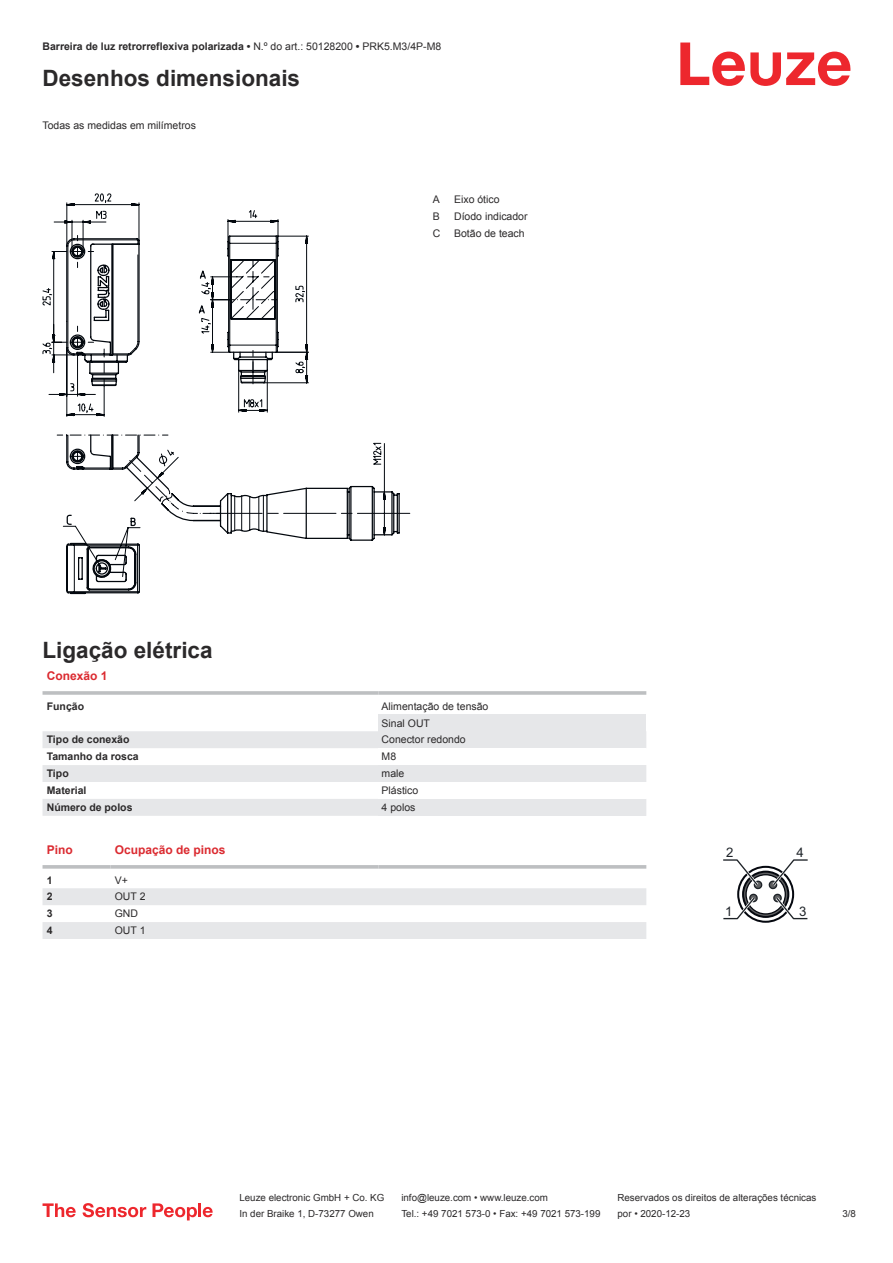
<style>
.page{position:relative;width:893px;height:1263px;background:#fff}
.page>*{position:absolute;margin:0;border:0;box-sizing:border-box;transform-origin:0 0}
.t1{font:700 22.5px "Arial";color:#2b292a}
.t2{font:13.2px "Arial";color:#1e2328}
.t3{font:700 12px "Arial";color:#db2a30}
.t4{font:10.5px/17px "Arial";color:#2b292a}
.t5{font:700 10.5px "Arial";color:#2b292a}
.t6{font:9.75px "Arial";color:#2b292a}
.s1{font-weight:400}
</style>
<div class="page">
<svg style="left:680px;top:43px;width:170px;height:43px"></svg>
<svg style="left:43px;top:731px;width:335px;height:85px;fill:#e6e7e9"></svg>
<hr style="left:43px;top:691px;width:335px;height:4px;background:#bdbfc1">
<hr style="left:378px;top:691px;width:268px;height:4px;background:#c8cacb">
<div style="left:378px;top:714px;width:268px;height:17px;background:#e6e7e9"></div>
<div style="left:378px;top:731px;width:268px;height:17px;background:#e6e7e9"></div>
<div style="left:378px;top:765px;width:268px;height:17px;background:#e6e7e9"></div>
<div style="left:378px;top:799px;width:268px;height:17px;background:#e6e7e9"></div>
<svg style="left:43px;top:888px;width:603px;height:51px"></svg>
<svg style="left:43px;top:865px;width:68px;height:4px"></svg>
<svg style="left:111px;top:865px;width:267px;height:4px"></svg>
<svg style="left:378px;top:865px;width:268px;height:4px"></svg>
<svg style="left:723px;top:859px;width:85px;height:64px"></svg>
<svg style="left:43px;top:1203px;width:33px;height:14px"></svg>
<svg style="left:83px;top:1203px;width:63px;height:14px"></svg>
<svg style="left:153px;top:1203px;width:44px;height:17px"></svg>
<hr style="left:198px;top:1203px;width:3px;height:14px;background:#ed272d">
<svg style="left:203px;top:1207px;width:10px;height:10px"></svg>
<svg style="left:66px;top:536px;width:74px;height:58px"></svg>
<svg style="left:75px;top:442px;width:335px;height:94px"></svg>
<svg style="left:279px;top:235px;width:30px;height:149px"></svg>
<svg style="left:43px;top:193px;width:236px;height:334px"></svg>
<p class="t5" style="left:43px;top:43px;width:400px">Barreira de luz retrorreflexiva polarizada • <span class="s1">N.º do art.: 50128200</span> • <span class="s1">PRK5.M3/4P-M8</span></p>
<h1 class="t1" style="left:43px;top:70px;width:259px">Desenhos dimensionais</h1>
<p class="t4" style="left:43px;top:117px;width:155px">Todas as medidas em milímetros</p>
<p class="t4" style="left:433px;top:192px;width:9px">A</p>
<p class="t4" style="left:454px;top:192px;width:47px">Eixo ótico</p>
<p class="t4" style="left:433px;top:209px;width:9px">B</p>
<p class="t4" style="left:454px;top:209px;width:75px">Díodo indicador</p>
<p class="t4" style="left:433px;top:226px;width:9px">C</p>
<p class="t4" style="left:454px;top:226px;width:72px">Botão de teach</p>
<h1 class="t1" style="left:43px;top:642px;width:172px">Ligação elétrica</h1>
<p class="t3" style="left:47px;top:672px;width:62px">Conexão 1</p>
<p class="t5" style="left:47px;top:702px;width:39px">Função</p>
<p class="t4" style="left:382px;top:698px;width:108px">Alimentação de tensão<br>Sinal OUT</p>
<p class="t5" style="left:47px;top:736px;width:84px">Tipo de conexão</p>
<p class="t4" style="left:382px;top:732px;width:86px">Conector redondo</p>
<p class="t5" style="left:47px;top:753px;width:93px">Tamanho da rosca</p>
<p class="t4" style="left:382px;top:749px;width:16px">M8</p>
<p class="t5" style="left:47px;top:770px;width:23px">Tipo</p>
<p class="t4" style="left:382px;top:766px;width:24px">male</p>
<p class="t5" style="left:47px;top:786px;width:41px">Material</p>
<p class="t4" style="left:382px;top:783px;width:38px">Plástico</p>
<p class="t5" style="left:47px;top:803px;width:87px">Número de polos</p>
<p class="t4" style="left:382px;top:800px;width:35px">4 polos</p>
<p class="t3" style="left:47px;top:845px;width:28px">Pino</p>
<p class="t3" style="left:115px;top:845px;width:112px">Ocupação de pinos</p>
<p class="t5" style="left:47px;top:876px;width:7px">1</p>
<p class="t4" style="left:115px;top:872px;width:15px">V+</p>
<p class="t5" style="left:47px;top:893px;width:7px">2</p>
<p class="t4" style="left:115px;top:889px;width:32px">OUT 2</p>
<p class="t5" style="left:47px;top:910px;width:7px">3</p>
<p class="t4" style="left:115px;top:906px;width:25px">GND</p>
<p class="t5" style="left:47px;top:927px;width:7px">4</p>
<p class="t4" style="left:115px;top:923px;width:32px">OUT 1</p>
<h2 class="t2" style="left:726px;top:845px;width:9px">2</h2>
<h2 class="t2" style="left:796px;top:845px;width:9px">4</h2>
<h2 class="t2" style="left:725px;top:904px;width:9px">1</h2>
<h2 class="t2" style="left:799px;top:904px;width:9px">3</h2>
<p class="t6" style="left:239px;top:1194px;width:146px">Leuze electronic GmbH + Co. KG</p>
<p class="t6" style="left:401px;top:1194px;width:148px">info@leuze.com • www.leuze.com</p>
<p class="t6" style="left:617px;top:1194px;width:200px">Reservados os direitos de alterações técnicas</p>
<p class="t6" style="left:239px;top:1210px;width:136px">In der Braike 1, D-73277 Owen</p>
<p class="t6" style="left:401px;top:1210px;width:201px">Tel.: +49 7021 573-0 • Fax: +49 7021 573-199</p>
<p class="t6" style="left:617px;top:1210px;width:74px">por • 2020-12-23</p>
<p class="t6" style="left:842px;top:1210px;width:15px">3 /8</p>
</div>
